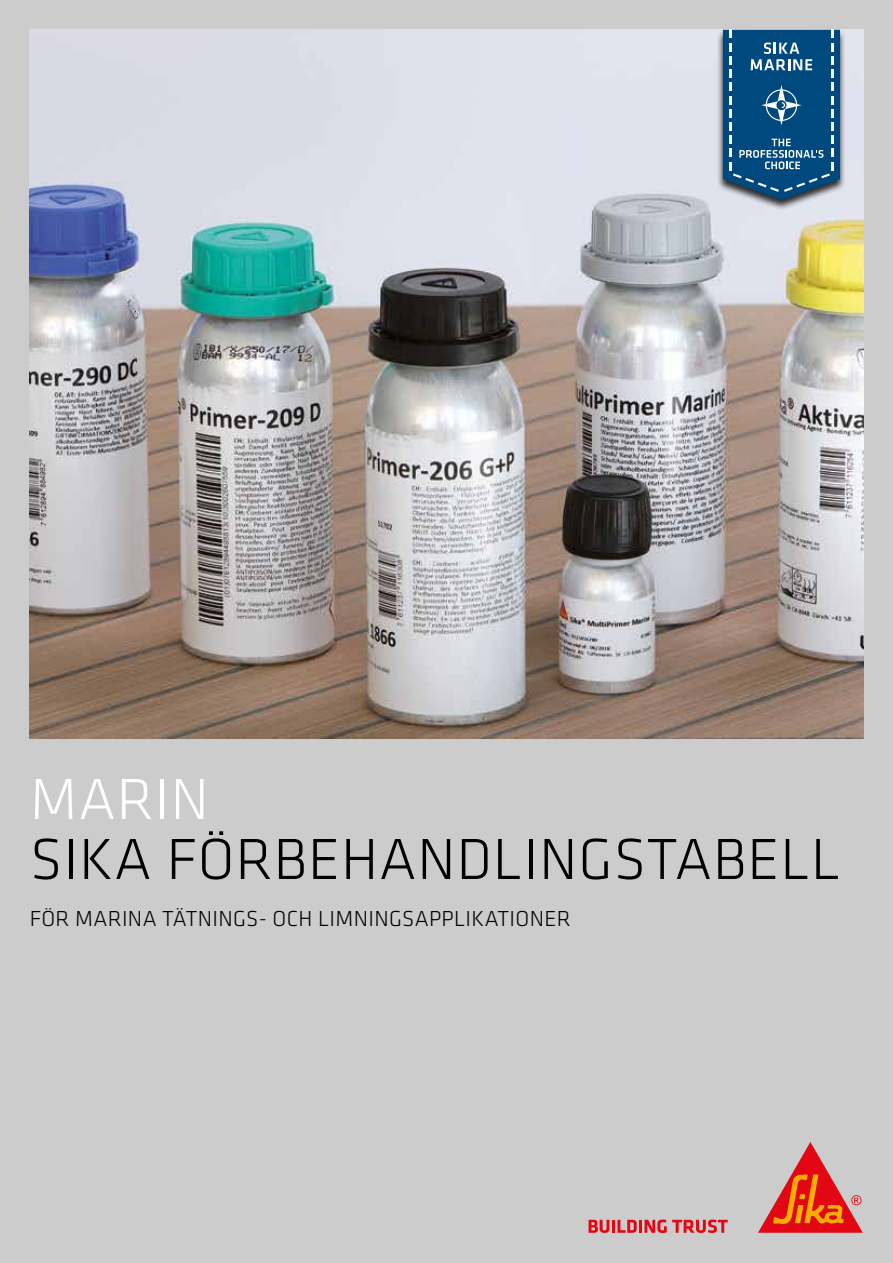
<style>
.page{position:relative;width:893px;height:1263px;background:#ccc}
.page>*{position:absolute;margin:0;border:0;box-sizing:border-box;transform-origin:0 0}
.t1{font:300 60px "Klavika";letter-spacing:.015em;color:#000}
.t2{font:300 60px "Klavika";letter-spacing:.015em;color:#fff}
.t3{font:300 22.5px "Klavika";letter-spacing:.015em;color:#000}
</style>
<div class="page">
<svg style="left:589px;top:1219px;width:139px;height:14px"></svg>
<svg style="left:758px;top:1142px;width:105px;height:91px"></svg>
<img style="left:30px;top:30px;width:833px;height:709px">
<div style="left:717px;top:29px;width:129px;height:182px;background:#000;opacity:.8"></div>
<svg style="left:723px;top:30px;width:117px;height:170px;background:#23608d"></svg>
<h1 class="t2" style="left:30px;top:763px;width:181px">MARIN</h1>
<h1 class="t1" style="left:30px;top:823px;width:812px">SIKA FÖRBEHANDLINGSTABELL</h1>
<p class="t3" style="left:30px;top:904px;width:542px">FÖR MARINA TÄTNINGS- OCH LIMNINGSAPPLIKATIONER</p>
</div>
